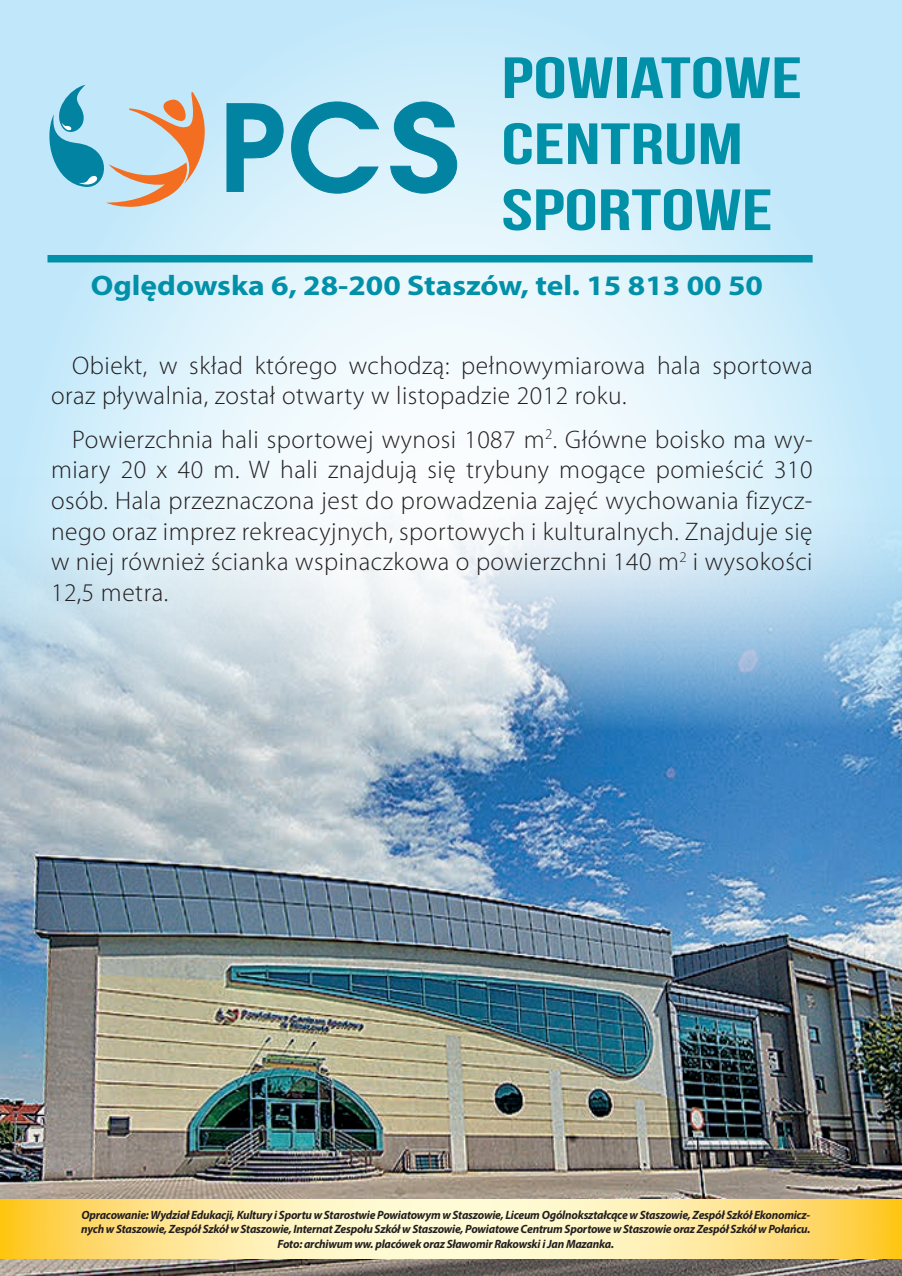
<style>
.page{position:relative;width:902px;height:1276px;background:#fff}
.page>*{position:absolute;margin:0;border:0;box-sizing:border-box;transform-origin:0 0}
.t1{font:700 58.05px/66px "Bebas Neue";color:#0090a8;scale:1.44 1}
.t2{font:700 28.35px "Myriad Pro";color:#0090a8;scale:1.11 1}
.t3{font:300 25.5px/30.6px "Myriad Pro";letter-spacing:.02em;color:#231f20}
.t4{font:21px "Myriad Pro";color:#231f20}
.t5{font:italic 700 12px/14.4px "Myriad Pro";letter-spacing:-.02em;color:#231f20;text-align:center}
</style>
<div class="page">
<svg style="left:0;top:0;width:901px;height:476px;background:#d4effb"></svg>
<img style="left:0;top:476px;width:901px;height:800px">
<svg style="left:47px;top:85px;width:165px;height:122px;background:#b0c8cd"></svg>
<svg style="left:390px;top:101px;width:67px;height:93px;background:#61b3c9"></svg>
<svg style="left:291px;top:101px;width:88px;height:93px;background:#80c3d7"></svg>
<svg style="left:226px;top:103px;width:58px;height:89px;background:#59b0c7"></svg>
<div style="left:47px;top:255px;width:765px;height:7px;background:#0090a8"></div>
<svg style="left:0;top:1199px;width:901px;height:59px;background:#fee89b"></svg>
<h1 class="t1" style="left:501px;top:44px;width:210px">POWIATOWE<br>CENTRUM<br>SPORTOWE</h1>
<p class="t2" style="left:91px;top:267px;width:607px">Oględowska 6, 28-200 Staszów, tel. 15 813 00 50</p>
<p class="t3" style="left:51px;top:350px;width:763px;text-indent:21px">Obiekt, w skład którego wchodzą: pełnowymiarowa hala sportowa oraz pływalnia, został otwarty w listopadzie 2012 roku.</p>
<p class="t3" style="left:51px;top:424px;width:763px;text-align:justify;text-indent:21px">Powierzchnia hali sportowej wynosi 1087 m<sup>2</sup>. Główne boisko ma wy&shy;miary 20 x 40 m. W hali znajdują się trybuny mogące pomieścić 310 osób. Hala przeznaczona jest do prowadzenia zajęć wychowania fizycz&shy;nego oraz imprez rekreacyjnych, sportowych i kulturalnych. Znajduje się w niej również ścianka wspinaczkowa o powierzchni 140 m<sup>2</sup> i wysokości 12,5 metra.</p>
<p class="t5" style="left:81px;top:1207px;width:730px">Opracowanie: Wydział Edukacji, Kultury i Sportu w Starostwie Powiatowym w Staszowie, Liceum Ogólnokształcące w Staszowie, Zespół Szkół Ekonomicz&shy;nych w Staszowie, Zespół Szkół w Staszowie, Internat Zespołu Szkół w Staszowie, Powiatowe Centrum Sportowe w Staszowie oraz Zespół Szkół w Połańcu.<br>Foto: archiwum ww. placówek oraz Sławomir Rakowski i Jan Mazanka.</p>
<p class="t4" style="left:62px;top:1223px;width:23px">36</p>
</div>
